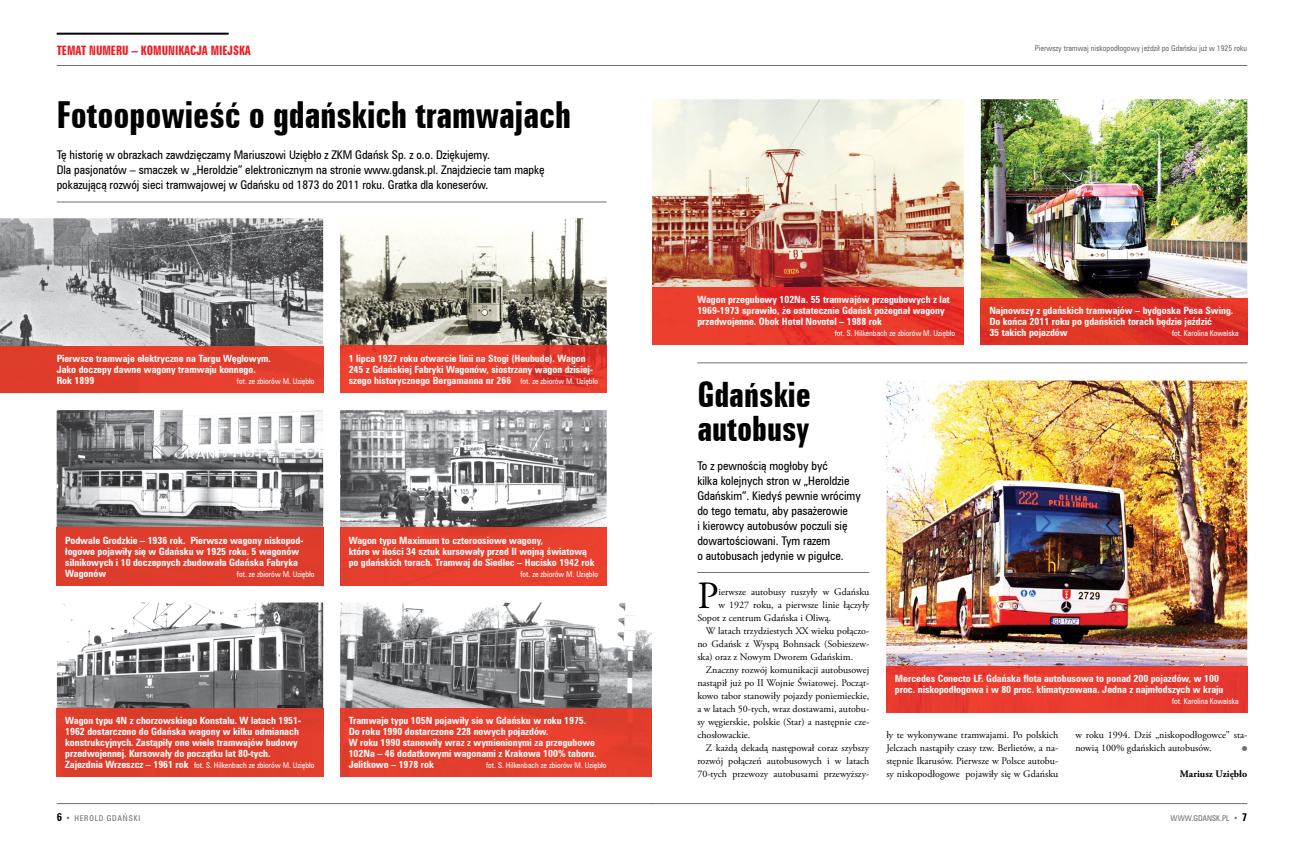
<style>
.page{position:relative;width:1304px;height:842px;background:#fff}
.page>*{position:absolute;margin:0;border:0;box-sizing:border-box;transform-origin:0 0}
.t1{font:38.5px "Adobe Garamond Pro";color:#000}
.t2{font:700 extra-condensed 37.2px "Zurich L2";color:#000}
.t3{font:700 extra-condensed 35px/34px "Zurich L2";color:#000}
.t4{font:700 extra-condensed 13px "Zurich L2";color:#ed1d24}
.t5{font:condensed 12px/15px "Zurich L2";color:#000}
.t6{font:700 condensed 10px/11px "Zurich L2";color:#fff}
.t7{font:10px/13px "Adobe Garamond Pro";color:#000;text-align:justify}
.t8{font:700 10px "Adobe Garamond Pro";color:#000}
.t9{font:condensed 8px "Zurich L2";color:#fff}
.t10{font:condensed 8px "Zurich L2";color:#6d6e71}
.t11{font:condensed 8px "Zurich L2";letter-spacing:.1em;color:#6d6e71}
.t12{font:5px "Webdings";color:#6d6e71}
.s1{font-weight:400;font-size:8px}
.s2{font-weight:700;font-size:10px}
.s3{font-weight:700;font-size:11px;color:#000}
</style>
<div class="page">
<img style="left:0;top:218px;width:323px;height:128px">
<img style="left:340px;top:218px;width:267px;height:175px">
<img style="left:652px;top:99px;width:312px;height:188px">
<img style="left:981px;top:99px;width:266px;height:199px">
<hr style="left:57px;top:65px;width:1190px;height:1px;background:#6d6e71">
<hr style="left:57px;top:33px;width:172px;height:2px;background:#000">
<hr style="left:57px;top:202px;width:550px;height:1px;background:#6d6e71">
<img style="left:57px;top:410px;width:266px;height:118px">
<img style="left:340px;top:410px;width:267px;height:118px">
<img style="left:57px;top:602px;width:266px;height:175px">
<img style="left:340px;top:602px;width:312px;height:175px">
<img style="left:0;top:346px;width:323px;height:47px">
<img style="left:340px;top:346px;width:267px;height:46px">
<div style="left:57px;top:528px;width:266px;height:57px;background:#de3d2c"></div>
<div style="left:57px;top:708px;width:266px;height:27px;background:#de3d2c"></div>
<div style="left:340px;top:528px;width:267px;height:57px;background:#e83f2e"></div>
<img style="left:981px;top:298px;width:266px;height:47px">
<img style="left:340px;top:708px;width:312px;height:61px">
<img style="left:652px;top:287px;width:312px;height:58px">
<hr style="left:697px;top:572px;width:172px;height:1px;background:#6d6e71">
<img style="left:886px;top:381px;width:361px;height:332px">
<hr style="left:697px;top:362px;width:550px;height:1px;background:#6d6e71">
<div style="left:886px;top:666px;width:361px;height:12px;background:#e83a30"></div>
<hr style="left:57px;top:803px;width:595px;height:1px;background:#6d6e71">
<hr style="left:652px;top:803px;width:595px;height:1px;background:#6d6e71">
<h3 class="t4" style="left:57px;top:42px;width:196px">TEMAT NUMERU – KOMUNIKACJA MIEJSKA</h3>
<h2 class="t2" style="left:57px;top:92px;width:516px">Fotoopowieść o gdańskich tramwajach</h2>
<p class="t5" style="left:57px;top:147px;width:489px">Tę historię w obrazkach zawdzięczamy Mariuszowi Uziębło z ZKM Gdańsk Sp. z o.o. Dziękujemy.<br>Dla pasjonatów – smaczek w „Heroldzie” elektronicznym na stronie www.gdansk.pl. Znajdziecie tam mapkę pokazującą rozwój sieci tramwajowej w Gdańsku od 1873 do 2011 roku. Gratka dla koneserów.</p>
<p class="t6" style="left:57px;top:353px;width:216px">Pierwsze tramwaje elektryczne na Targu Węglowym.<br>Jako doczepy dawne wagony tramwaju konnego.<br>Rok 1899</p>
<p class="t9" style="left:237px;top:376px;width:79px">fot. ze zbiorów M. Uziębło</p>
<p class="t6" style="left:349px;top:352px;width:251px">1 lipca 1927 roku otwarcie linii na Stogi (Heubude). Wagon<br>245 z Gdańskiej Fabryki Wagonów, siostrzany wagon dzisiej&shy;szego historycznego Bergamanna nr 266 <span class="s1">fot. ze zbiorów M. Uziębło</span></p>
<p class="t6" style="left:65px;top:534px;width:240px">Podwale Grodzkie – 1936 rok. Pierwsze wagony niskopod&shy;łogowe pojawiły się w Gdańsku w 1925 roku. 5 wagonów silnikowych i 10 doczepnych zbudowała Gdańska Fabryka Wagonów</p>
<p class="t9" style="left:237px;top:568px;width:79px">fot. ze zbiorów M. Uziębło</p>
<p class="t6" style="left:349px;top:534px;width:247px">Wagon typu Maximum to czteroosiowe wagony,<br>które w ilości 34 sztuk kursowały przed II wojną światową po gdańskich torach. Tramwaj do Siedlec – Hucisko 1942 rok</p>
<p class="t9" style="left:520px;top:568px;width:79px">fot. ze zbiorów M. Uziębło</p>
<p class="t6" style="left:65px;top:715px;width:237px">Wagon typu 4N z chorzowskiego Konstalu. W latach 1951- 1962 dostarczono do Gdańska wagony w kilku odmianach konstrukcyjnych. Zastąpiły one wiele tramwajów budowy przedwojennej. Kursowały do początku lat 80-tych.</p>
<p class="t9" style="left:65px;top:760px;width:251px"><span class="s2">Zajezdnia Wrzeszcz – 1961 rok</span> fot. S. Hilkenbach ze zbiorów M. Uziębło</p>
<p class="t6" style="left:349px;top:715px;width:250px">Tramwaje typu 105N pojawiły sie w Gdańsku w roku 1975.<br>Do roku 1990 dostarczone 228 nowych pojazdów.<br>W roku 1990 stanowiły wraz z wymienionymi za przegubowe 102Na – 46 dodatkowymi wagonami z Krakowa 100% taboru.<br>Jelitkowo – 1978 rok</p>
<p class="t9" style="left:486px;top:760px;width:122px">fot. S. Hilkenbach ze zbiorów M. Uziębło</p>
<p class="t10" style="left:1035px;top:43px;width:214px">Pierwszy tramwaj niskopodłogowy jeździł po Gdańsku już w 1925 roku</p>
<p class="t6" style="left:697px;top:294px;width:254px">Wagon przegubowy 102Na. 55 tramwajów przegubowych z lat<br>1969-1973 sprawiło, że ostatecznie Gdańsk pożegnał wagony przedwojenne. Obok Hotel Novotel – 1988 rok</p>
<p class="t9" style="left:835px;top:328px;width:122px">fot. S. Hilkenbach ze zbiorów M. Uziębło</p>
<h3 class="t3" style="left:697px;top:378px;width:115px">Gdańskie autobusy</h3>
<p class="t6" style="left:989px;top:305px;width:245px">Najnowszy z gdańskich tramwajów – bydgoska Pesa Swing.<br>Do końca 2011 roku po gdańskich torach będzie jeździć<br>35 takich pojazdów</p>
<p class="t9" style="left:1172px;top:328px;width:68px">fot. Karolina Kowalska</p>
<p class="t5" style="left:697px;top:458px;width:165px">To z pewnością mogłoby być<br>kilka kolejnych stron w „Heroldzie<br>Gdańskim”. Kiedyś pewnie wrócimy do tego tematu, aby pasażerowie<br>i kierowcy autobusów poczuli się dowartościowani. Tym razem<br>o autobusach jedynie w pigułce.</p>
<h1 class="t1" style="left:697px;top:573px;width:23px">P</h1>
<p class="t7" style="left:718px;top:586px;width:152px">ierwsze autobusy ruszyły w Gdańsku</p>
<p class="t7" style="left:718px;top:599px;width:152px">w 1927 roku, a pierwsze linie łączyły</p>
<p class="t7" style="left:697px;top:612px;width:136px">Sopot z centrum Gdańska i Oliwą.</p>
<p class="t7" style="left:706px;top:625px;width:165px">W latach trzydziestych XX wieku połączo-</p>
<p class="t7" style="left:697px;top:638px;width:173px">no Gdańsk z Wyspą Bohnsack (Sobieszew-</p>
<p class="t7" style="left:697px;top:651px;width:157px">ska) oraz z Nowym Dworem Gdańskim.</p>
<p class="t7" style="left:706px;top:664px;width:165px">Znaczny rozwój komunikacji autobusowej</p>
<p class="t7" style="left:697px;top:677px;width:173px">nastąpił już po II Wojnie Światowej. Począt-</p>
<p class="t7" style="left:697px;top:690px;width:173px">kowo tabor stanowiły pojazdy poniemieckie,</p>
<p class="t7" style="left:697px;top:703px;width:173px">a w latach 50-tych, wraz dostawami, autobu-</p>
<p class="t7" style="left:697px;top:716px;width:173px">sy węgierskie, polskie (Star) a następnie cze-</p>
<p class="t7" style="left:697px;top:729px;width:55px">chosłowackie.</p>
<p class="t7" style="left:706px;top:742px;width:165px">Z każdą dekadą następował coraz szybszy</p>
<p class="t7" style="left:697px;top:755px;width:173px">rozwój połączeń autobusowych i w latach</p>
<p class="t7" style="left:697px;top:768px;width:173px">70-tych przewozy autobusami przewyższy-</p>
<p class="t6" style="left:895px;top:673px;width:330px">Mercedes Conecto LF. Gdańska flota autobusowa to ponad 200 pojazdów, w 100 proc. niskopodłogowa i w 80 proc. klimatyzowana. Jedna z najmłodszych w kraju</p>
<p class="t9" style="left:1172px;top:696px;width:68px">fot. Karolina Kowalska</p>
<p class="t7" style="left:886px;top:729px;width:173px">ły te wykonywane tramwajami. Po polskich Jelczach nastąpiły czasy tzw. Berlietów, a na&shy;stępnie Ikarusów. Pierwsze w Polsce autobu&shy;sy niskopodłogowe pojawiły się w Gdańsku</p>
<p class="t7" style="left:1075px;top:729px;width:173px">w roku 1994. Dziś „niskopodłogowce” sta&shy;nowią 100% gdańskich autobusów.</p>
<p class="t12" style="left:1242px;top:746px;width:6px">■</p>
<p class="t8" style="left:1180px;top:768px;width:69px">Mariusz Uziębło</p>
<p class="t11" style="left:57px;top:813px;width:85px"><span class="s3">6</span> • HEROLD GDAŃSKI</p>
<p class="t10" style="left:1171px;top:813px;width:78px">WWW.GDANSK.PL • <span class="s3">7</span></p>
</div>
